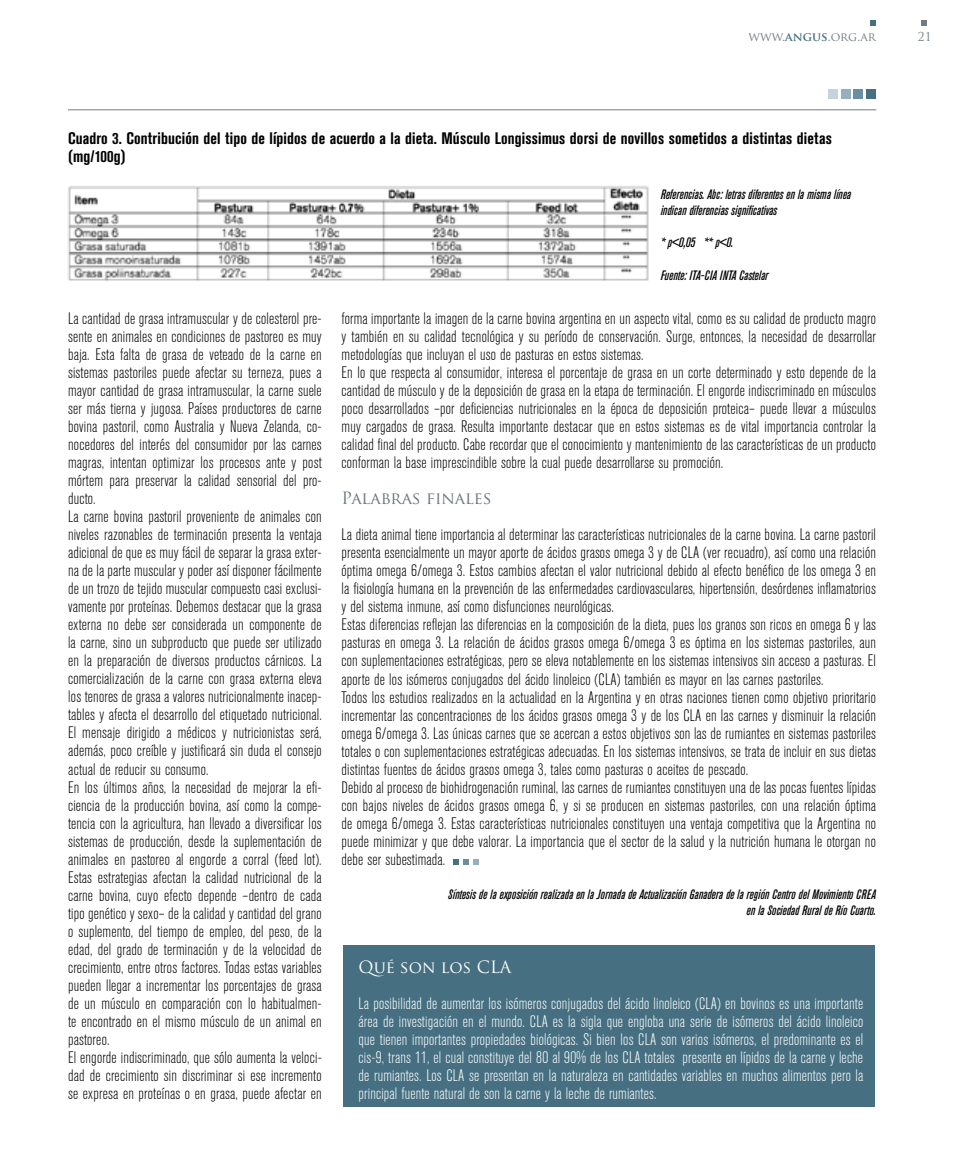
<style>
.page{position:relative;width:961px;height:1170px;background:#fff}
.page>*{position:absolute;margin:0;border:0;box-sizing:border-box;transform-origin:0 0}
.t1{font:300 condensed 16.5px/18px "Akzidenz Grotesk BE";letter-spacing:.01em;color:#000}
.t2{font:300 condensed 16.5px/18px "Akzidenz Grotesk BE";letter-spacing:.01em;color:#fff;text-align:justify}
.t3{font:700 condensed 16.5px/18px "Akzidenz Grotesk BE";letter-spacing:.01em;color:#000}
.t4{font:16.5px "Trajan Pro";color:#68757c}
.t5{font:16.5px "Trajan Pro";color:#fff}
.t6{font:italic 500 condensed 13.5px/16.2px "Akzidenz Grotesk BE";color:#000}
.t7{font:12px "Trajan Pro";color:#707c84}
.s1{font-weight:700;color:#467082}
</style>
<div class="page">
<svg style="left:921px;top:20px;width:6px;height:6px"></svg>
<svg style="left:870px;top:20px;width:6px;height:6px"></svg>
<hr style="left:68px;top:109px;width:808px;height:1px;background:#707c84">
<div style="left:866px;top:89px;width:10px;height:10px;background:#467082"></div>
<div style="left:853px;top:89px;width:10px;height:10px;background:#6a8e9f"></div>
<div style="left:841px;top:89px;width:10px;height:10px;background:#94afbe"></div>
<div style="left:828px;top:89px;width:10px;height:10px;background:#c3d4dd"></div>
<img style="left:68px;top:186px;width:581px;height:95px">
<svg style="left:453px;top:859px;width:26px;height:5px"></svg>
<div style="left:344px;top:944px;width:531px;height:162px;background:#467082"></div>
<p class="t7" style="left:748px;top:29px;width:129px">www.<span class="s1">ANGUS</span>.org.ar</p>
<p class="t7" style="left:918px;top:29px;width:15px">21</p>
<p class="t3" style="left:68px;top:129px;width:765px">Cuadro 3. Contribución del tipo de lípidos de acuerdo a la dieta. Músculo Longissimus dorsi de novillos sometidos a distintas dietas (mg/100g)</p>
<p class="t6" style="left:661px;top:186px;width:192px">Referencias. Abc: letras diferentes en la misma línea indican diferencias significativas</p>
<p class="t6" style="left:661px;top:234px;width:74px">* p&lt;0,05 ** p&lt;0.</p>
<p class="t6" style="left:661px;top:267px;width:109px">Fuente: ITA-CIA INTA Castelar</p>
<p class="t1" style="left:68px;top:310px;width:255px">La cantidad de grasa intramuscular y de colesterol pre&shy;sente en animales en condiciones de pastoreo es muy baja. Esta falta de grasa de veteado de la carne en sistemas pastoriles puede afectar su terneza, pues a mayor cantidad de grasa intramuscular, la carne suele ser más tierna y jugosa. Países productores de carne bovina pastoril, como Australia y Nueva Zelanda, co&shy;nocedores del interés del consumidor por las carnes magras, intentan optimizar los procesos ante y post mórtem para preservar la calidad sensorial del pro&shy;ducto.<br>La carne bovina pastoril proveniente de animales con niveles razonables de terminación presenta la ventaja adicional de que es muy fácil de separar la grasa exter&shy;na de la parte muscular y poder así disponer fácilmente de un trozo de tejido muscular compuesto casi exclusi&shy;vamente por proteínas. Debemos destacar que la grasa externa no debe ser considerada un componente de la carne, sino un subproducto que puede ser utilizado en la preparación de diversos productos cárnicos. La comercialización de la carne con grasa externa eleva los tenores de grasa a valores nutricionalmente inacep&shy;tables y afecta el desarrollo del etiquetado nutricional.<br>El mensaje dirigido a médicos y nutricionistas será, además, poco creíble y justificará sin duda el consejo actual de reducir su consumo.<br>En los últimos años, la necesidad de mejorar la efi&shy;ciencia de la producción bovina, así como la compe&shy;tencia con la agricultura, han llevado a diversificar los sistemas de producción, desde la suplementación de animales en pastoreo al engorde a corral (feed lot).<br>Estas estrategias afectan la calidad nutricional de la carne bovina, cuyo efecto depende –dentro de cada tipo genético y sexo– de la calidad y cantidad del grano o suplemento, del tiempo de empleo, del peso, de la edad, del grado de terminación y de la velocidad de crecimiento, entre otros factores. Todas estas variables pueden llegar a incrementar los porcentajes de grasa de un músculo en comparación con lo habitualmen&shy;te encontrado en el mismo músculo de un animal en pastoreo.<br>El engorde indiscriminado, que sólo aumenta la veloci&shy;dad de crecimiento sin discriminar si ese incremento se expresa en proteínas o en grasa, puede afectar en</p>
<p class="t1" style="left:342px;top:310px;width:536px">forma importante la imagen de la carne bovina argentina en un aspecto vital, como es su calidad de producto magro y también en su calidad tecnológica y su período de conservación. Surge, entonces, la necesidad de desarrollar metodologías que incluyan el uso de pasturas en estos sistemas.<br>En lo que respecta al consumidor, interesa el porcentaje de grasa en un corte determinado y esto depende de la cantidad de músculo y de la deposición de grasa en la etapa de terminación. El engorde indiscriminado en músculos poco desarrollados –por deficiencias nutricionales en la época de deposición proteica– puede llevar a músculos muy cargados de grasa. Resulta importante destacar que en estos sistemas es de vital importancia controlar la calidad final del producto. Cabe recordar que el conocimiento y mantenimiento de las características de un producto conforman la base imprescindible sobre la cual puede desarrollarse su promoción.</p>
<p class="t4" style="left:342px;top:488px;width:152px">Palabras finales</p>
<p class="t1" style="left:342px;top:526px;width:536px">La dieta animal tiene importancia al determinar las características nutricionales de la carne bovina. La carne pastoril presenta esencialmente un mayor aporte de ácidos grasos omega 3 y de CLA (ver recuadro), así como una relación óptima omega 6/omega 3. Estos cambios afectan el valor nutricional debido al efecto benéfico de los omega 3 en la fisiología humana en la prevención de las enfermedades cardiovasculares, hipertensión, desórdenes inflamatorios y del sistema inmune, así como disfunciones neurológicas.<br>Estas diferencias reflejan las diferencias en la composición de la dieta, pues los granos son ricos en omega 6 y las pasturas en omega 3. La relación de ácidos grasos omega 6/omega 3 es óptima en los sistemas pastoriles, aun con suplementaciones estratégicas, pero se eleva notablemente en los sistemas intensivos sin acceso a pasturas. El aporte de los isómeros conjugados del ácido linoleico (CLA) también es mayor en las carnes pastoriles.<br>Todos los estudios realizados en la actualidad en la Argentina y en otras naciones tienen como objetivo prioritario incrementar las concentraciones de los ácidos grasos omega 3 y de los CLA en las carnes y disminuir la relación omega 6/omega 3. Las únicas carnes que se acercan a estos objetivos son las de rumiantes en sistemas pastoriles totales o con suplementaciones estratégicas adecuadas. En los sistemas intensivos, se trata de incluir en sus dietas distintas fuentes de ácidos grasos omega 3, tales como pasturas o aceites de pescado.<br>Debido al proceso de biohidrogenación ruminal, las carnes de rumiantes constituyen una de las pocas fuentes lípidas con bajos niveles de ácidos grasos omega 6, y si se producen en sistemas pastoriles, con una relación óptima de omega 6/omega 3. Estas características nutricionales constituyen una ventaja competitiva que la Argentina no puede minimizar y que debe valorar. La importancia que el sector de la salud y la nutrición humana le otorgan no debe ser subestimada.</p>
<p class="t6" style="left:448px;top:886px;width:429px;text-align:right">Síntesis de la exposición realizada en la Jornada de Actualización Ganadera de la región Centro del Movimiento CREA en la Sociedad Rural de Río Cuarto.</p>
<p class="t5" style="left:359px;top:956px;width:154px">Qué son los CLA</p>
<p class="t2" style="left:359px;top:994px;width:506px">La posibilidad de aumentar los isómeros conjugados del ácido linoleico (CLA) en bovinos es una importante área de investigación en el mundo. CLA es la sigla que engloba una serie de isómeros del ácido linoleico que tienen importantes propiedades biológicas. Si bien los CLA son varios isómeros, el predominante es el cis-9, trans 11, el cual constituye del 80 al 90% de los CLA totales presente en lípidos de la carne y leche de rumiantes. Los CLA se presentan en la naturaleza en cantidades variables en muchos alimentos pero la principal fuente natural de son la carne y la leche de rumiantes.</p>
</div>
